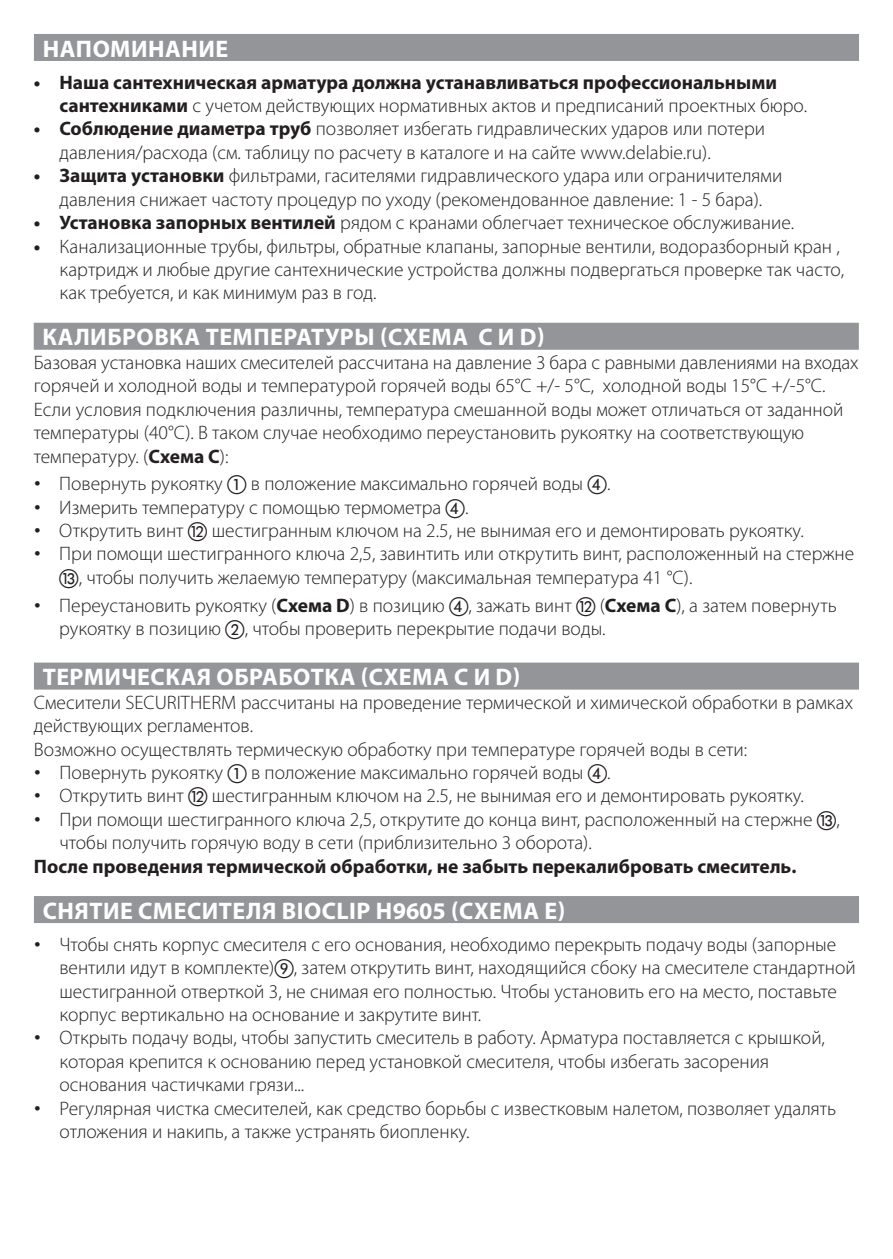
<style>
.page{position:relative;width:893px;height:1259px;background:#fff}
.page>*{position:absolute;margin:0;border:0;box-sizing:border-box;transform-origin:0 0}
.t1{font:700 24px "Myriad Pro";letter-spacing:.02em;color:#fff}
.t2{font:300 19.5px/23.4px "Myriad Pro";color:#231f20}
.t3{font:700 19.5px/23.4px "Myriad Pro";color:#231f20}
.s1{font-weight:300}
.s2{font-weight:700}
.s3{font-family:"Theinhardt"}
.s4{font-family:"European Pi One";font-weight:400}
</style>
<div class="page">
<div style="left:34px;top:323px;width:825px;height:27px;background:#939598"></div>
<div style="left:34px;top:662px;width:825px;height:27px;background:#939598"></div>
<div style="left:34px;top:896px;width:825px;height:27px;background:#939598"></div>
<div style="left:34px;top:34px;width:825px;height:27px;background:#939598"></div>
<p class="t1" style="left:43px;top:39px;width:187px">НАПОМИНАНИЕ</p>
<p class="t3" style="left:59px;top:72px;width:749px;text-indent:-26px">• Наша сантехническая арматура должна устанавливаться профессиональными сантехниками <span class="s1">с учетом действующих нормативных актов и предписаний проектных бюро.</span></p>
<p class="t2" style="left:59px;top:119px;width:707px;text-indent:-26px"><span class="s2">• Соблюдение диаметра труб</span> позволяет избегать гидравлических ударов или потери давления/расхода (см. таблицу по расчету в каталоге и на сайте www.delabie.ru).</p>
<p class="t2" style="left:34px;top:166px;width:750px;text-align:center"><span class="s2">• Защита установки</span> фильтрами, гасителями гидравлического удара или ограничителями давления снижает частоту процедур по уходу (рекомендованное давление: 1 - 5 бара).</p>
<p class="t2" style="left:34px;top:212px;width:762px"><span class="s2">• Установка запорных вентилей</span> рядом с кранами облегчает техническое обслуживание.</p>
<p class="t2" style="left:59px;top:236px;width:786px;text-indent:-26px"><span class="s2">•</span> Канализационные трубы, фильтры, обратные клапаны, запорные вентили, водоразборный кран , картридж и любые другие сантехнические устройства должны подвергаться проверке так часто, как требуется, и как минимум раз в год.</p>
<p class="t1" style="left:42px;top:328px;width:503px">КАЛИБРОВКА ТЕМПЕРАТУРЫ (СХЕМА C И D)</p>
<p class="t2" style="left:34px;top:352px;width:826px">Базовая установка наших смесителей рассчитана на давление 3 бара с равными давлениями на входах горячей и холодной воды и температурой горячей воды 65°C +/- 5°C, холодной воды 15°C +/-5°C.<br>Если условия подключения различны, температура смешанной воды может отличаться от заданной температуры (40°C). В таком случае необходимо переустановить рукоятку на соответствующую температуру. (<span class="s2">Схема C</span>):</p>
<p class="t2" style="left:34px;top:473px;width:578px"><span class="s3">•</span> Повернуть рукоятку <span class="s4">A</span> в положение максимально горячей воды <span class="s4">D</span>.</p>
<p class="t2" style="left:34px;top:497px;width:436px"><span class="s3">•</span> Измерить температуру с помощью термометра <span class="s4">D</span>.</p>
<p class="t2" style="left:34px;top:520px;width:771px"><span class="s3">•</span> Открутить винт <span class="s4">L</span> шестигранным ключом на 2.5, не вынимая его и демонтировать рукоятку.</p>
<p class="t2" style="left:59px;top:544px;width:796px;text-indent:-26px"><span class="s3">•</span> При помощи шестигранного ключа 2,5, завинтить или открутить винт, расположенный на стержне<br><span class="s4">M</span>, чтобы получить желаемую температуру (максимальная температура 41 °C).</p>
<p class="t2" style="left:59px;top:595px;width:779px;text-indent:-26px"><span class="s3">•</span> Переустановить рукоятку (<span class="s2">Схема D</span>) в позицию <span class="s4">D</span>, зажать винт <span class="s4">L</span> (<span class="s2">Схема C</span>), а затем повернуть рукоятку в позицию <span class="s4">B</span>, чтобы проверить перекрытие подачи воды.</p>
<p class="t1" style="left:43px;top:668px;width:479px">ТЕРМИЧЕСКАЯ ОБРАБОТКА (СХЕМА C И D)</p>
<p class="t2" style="left:34px;top:692px;width:820px">Смесители SECURITHERM рассчитаны на проведение термической и химической обработки в рамках действующих регламентов.<br>Возможно осуществлять термическую обработку при температуре горячей воды в сети:</p>
<p class="t2" style="left:34px;top:762px;width:578px"><span class="s3">•</span> Повернуть рукоятку <span class="s4">A</span> в положение максимально горячей воды <span class="s4">D</span>.</p>
<p class="t2" style="left:34px;top:785px;width:771px"><span class="s3">•</span> Открутить винт <span class="s4">L</span> шестигранным ключом на 2.5, не вынимая его и демонтировать рукоятку.</p>
<p class="t2" style="left:59px;top:809px;width:782px;text-indent:-26px"><span class="s3">•</span> При помощи шестигранного ключа 2,5, открутите до конца винт, расположенный на стержне <span class="s4">M</span>, чтобы получить горячую воду в сети (приблизительно 3 оборота).</p>
<p class="t3" style="left:34px;top:856px;width:764px">После проведения термической обработки, не забыть перекалибровать смеситель.</p>
<p class="t1" style="left:43px;top:901px;width:524px">СНЯТИЕ СМЕСИТЕЛЯ BIOCLIP H9605 (СХЕМА E)</p>
<p class="t2" style="left:59px;top:934px;width:798px;text-indent:-26px"><span class="s3">•</span> Чтобы снять корпус смесителя с его основания, необходимо перекрыть подачу воды (запорные вентили идут в комплекте)<span class="s4">I</span>, затем открутить винт, находящийся сбоку на смесителе стандартной шестигранной отверткой 3, не снимая его полностью. Чтобы установить его на место, поставьте корпус вертикально на основание и закрутите винт.</p>
<p class="t2" style="left:59px;top:1027px;width:767px;text-indent:-26px"><span class="s3">•</span> Открыть подачу воды, чтобы запустить смеситель в работу. Арматура поставляется с крышкой, которая крепится к основанию перед установкой смесителя, чтобы избегать засорения основания частичками грязи...</p>
<p class="t2" style="left:59px;top:1098px;width:778px;text-indent:-26px"><span class="s3">•</span> Регулярная чистка смесителей, как средство борьбы с известковым налетом, позволяет удалять отложения и накипь, а также устранять биопленку.</p>
</div>
